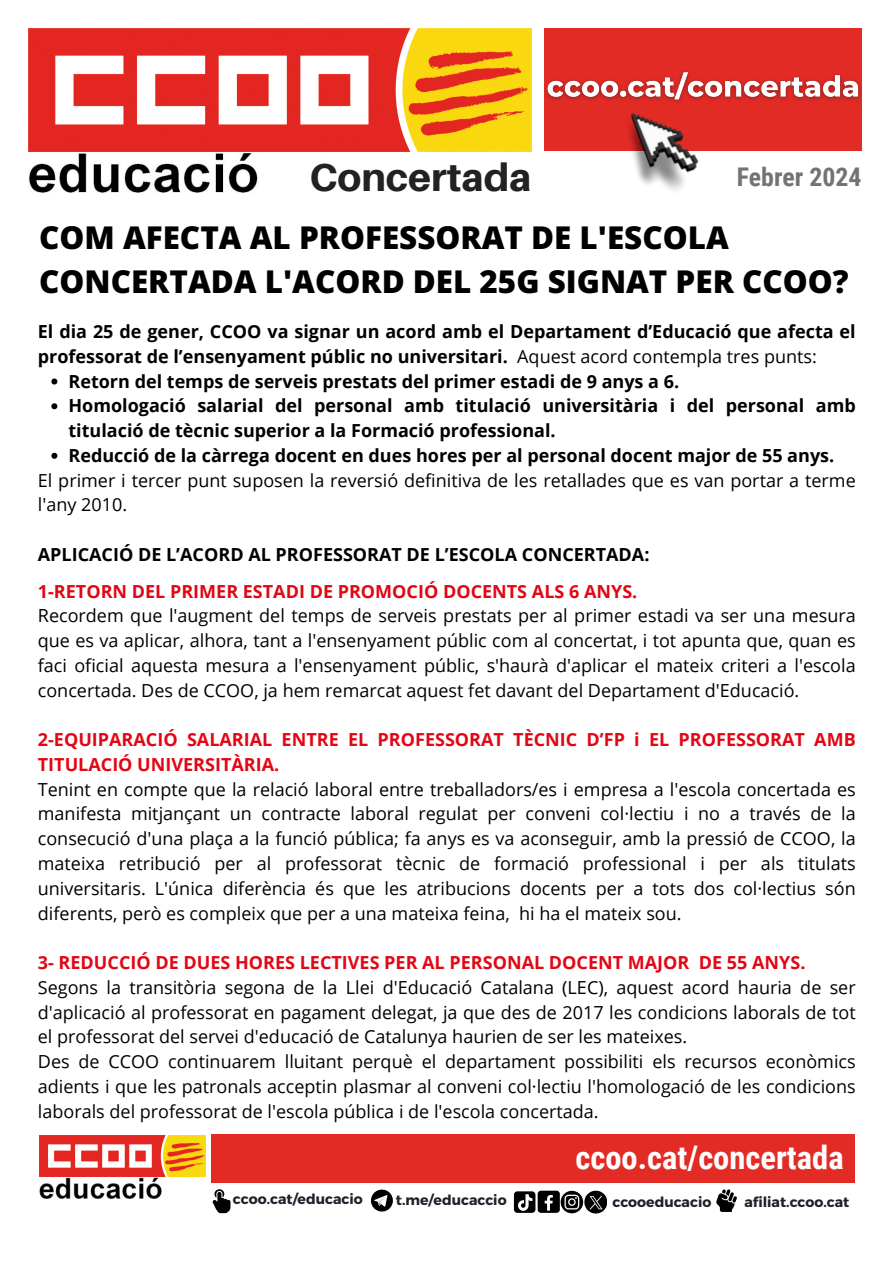
<style>
.page{position:relative;width:894px;height:1264px;background:#fff}
.page>*{position:absolute;margin:0;border:0;box-sizing:border-box;transform-origin:0 0}
.t1{font:800 38.85px "Aileron";color:#222}
.t2{font:700 32.55px "Roboto Condensed";color:#fefefe}
.t3{font:800 31.35px/43.8px "Open Sans";color:#000}
.t4{font:700 25.8px "Roboto Condensed";color:#737373}
.t5{font:18px/24.8px "Open Sans";color:#000}
.t6{font:700 18px/24.8px "Open Sans";color:#000}
.t7{font:700 14.1px "Montserrat";color:#1f212b}
.s1{font-weight:400}
.s2{font-weight:700;color:#e30614}
</style>
<div class="page">
<img style="left:39px;top:1176px;width:161px;height:22px">
<div style="left:210px;top:1134px;width:644px;height:48px;background:#e32b26"></div>
<img style="left:39px;top:1135px;width:167px;height:41px">
<svg style="left:212px;top:1189px;width:18px;height:24px"></svg>
<svg style="left:371px;top:1189px;width:22px;height:22px"></svg>
<div style="left:537px;top:1190px;width:22px;height:22px;background:#000;border-radius:3px"></div>
<svg style="left:544px;top:1195px;width:8px;height:15px"></svg>
<svg style="left:716px;top:1189px;width:21px;height:22px"></svg>
<svg style="left:513px;top:1191px;width:22px;height:21px"></svg>
<svg style="left:560px;top:1190px;width:46px;height:23px"></svg>
<img style="left:28px;top:151px;width:302px;height:41px">
<img style="left:28px;top:29px;width:503px;height:122px">
<div style="left:544px;top:29px;width:317px;height:122px;background:#e32b26"></div>
<img style="left:628px;top:113px;width:71px;height:77px">
<svg style="left:51px;top:378px;width:6px;height:6px"></svg>
<svg style="left:51px;top:403px;width:6px;height:6px"></svg>
<svg style="left:51px;top:453px;width:6px;height:6px"></svg>
<img style="left:545px;top:66px;width:317px;height:42px">
<p class="t1" style="left:309px;top:153px;width:224px">Concertada</p>
<p class="t4" style="left:736px;top:162px;width:126px">Febrer 2024</p>
<p class="t3" style="left:39px;top:215px;width:810px">COM AFECTA AL PROFESSORAT DE L'ESCOLA<br>CONCERTADA L'ACORD DEL 25G SIGNAT PER CCOO?</p>
<h6 class="t6" style="left:38px;top:318px;width:819px">El dia 25 de gener, CCOO va signar un acord amb el Departament d’Educació que afecta el professorat de l’ensenyament públic no universitari. <span class="s1">Aquest acord contempla tres punts:</span></h6>
<h5 class="t6" style="left:68px;top:368px;width:612px">Retorn del temps de serveis prestats del primer estadi de 9 anys a 6.</h5>
<h5 class="t6" style="left:68px;top:393px;width:788px">Homologació salarial del personal amb titulació universitària i del personal amb</h5>
<h5 class="t6" style="left:68px;top:417px;width:488px">titulació de tècnic superior a la Formació professional.</h5>
<h5 class="t6" style="left:68px;top:442px;width:767px">Reducció de la càrrega docent en dues hores per al personal docent major de 55 anys.</h5>
<h5 class="t5" style="left:38px;top:467px;width:819px">El primer i tercer punt suposen la reversió definitiva de les retallades que es van portar a terme</h5>
<h6 class="t5" style="left:38px;top:492px;width:91px">l'any 2010.</h6>
<h6 class="t6" style="left:38px;top:541px;width:613px">APLICACIÓ DE L’ACORD AL PROFESSORAT DE L’ESCOLA CONCERTADA:</h6>
<h6 class="t5" style="left:38px;top:578px;width:819px"><span class="s2">1-RETORN DEL PRIMER ESTADI DE PROMOCIÓ DOCENTS ALS 6 ANYS.<br></span>Recordem que l'augment del temps de serveis prestats per al primer estadi va ser una mesura que es va aplicar, alhora, tant a l'ensenyament públic com al concertat, i tot apunta que, quan es faci oficial aquesta mesura a l'ensenyament públic, s'haurà d'aplicar el mateix criteri a l'escola concertada. Des de CCOO, ja hem remarcat aquest fet davant del Departament d'Educació.</h6>
<h6 class="t5" style="left:38px;top:726px;width:819px"><span class="s2">2-EQUIPARACIÓ SALARIAL ENTRE EL PROFESSORAT TÈCNIC D’FP i EL PROFESSORAT AMB TITULACIÓ UNIVERSITÀRIA.<br></span>Tenint en compte que la relació laboral entre treballadors/es i empresa a l'escola concertada es manifesta mitjançant un contracte laboral regulat per conveni col·lectiu i no a través de la consecució d'una plaça a la funció pública; fa anys es va aconseguir, amb la pressió de CCOO, la mateixa retribució per al professorat tècnic de formació professional i per als titulats universitaris. L'única diferència és que les atribucions docents per a tots dos col·lectius són diferents, però es compleix que per a una mateixa feina, hi ha el mateix sou.</h6>
<p class="t5" style="left:38px;top:949px;width:819px"><span class="s2">3- REDUCCIÓ DE DUES HORES LECTIVES PER AL PERSONAL DOCENT MAJOR DE 55 ANYS.<br></span>Segons la transitòria segona de la Llei d'Educació Catalana (LEC), aquest acord hauria de ser d'aplicació al professorat en pagament delegat, ja que des de 2017 les condicions laborals de tot el professorat del servei d'educació de Catalunya haurien de ser les mateixes.<br>Des de CCOO continuarem lluitant perquè el departament possibiliti els recursos econòmics adients i que les patronals acceptin plasmar al conveni col·lectiu l'homologació de les condicions laborals del professorat de l'escola pública i de l'escola concertada.</p>
<p class="t2" style="left:575px;top:1138px;width:270px">ccoo.cat/concertada</p>
<h2 class="t7" style="left:233px;top:1189px;width:131px">ccoo.cat/educacio</h2>
<p class="t7" style="left:396px;top:1190px;width:112px">t.me/educaccio</p>
<h6 class="t7" style="left:612px;top:1192px;width:100px">ccooeducacio</h6>
<p class="t7" style="left:744px;top:1192px;width:106px">afiliat.ccoo.cat</p>
</div>
